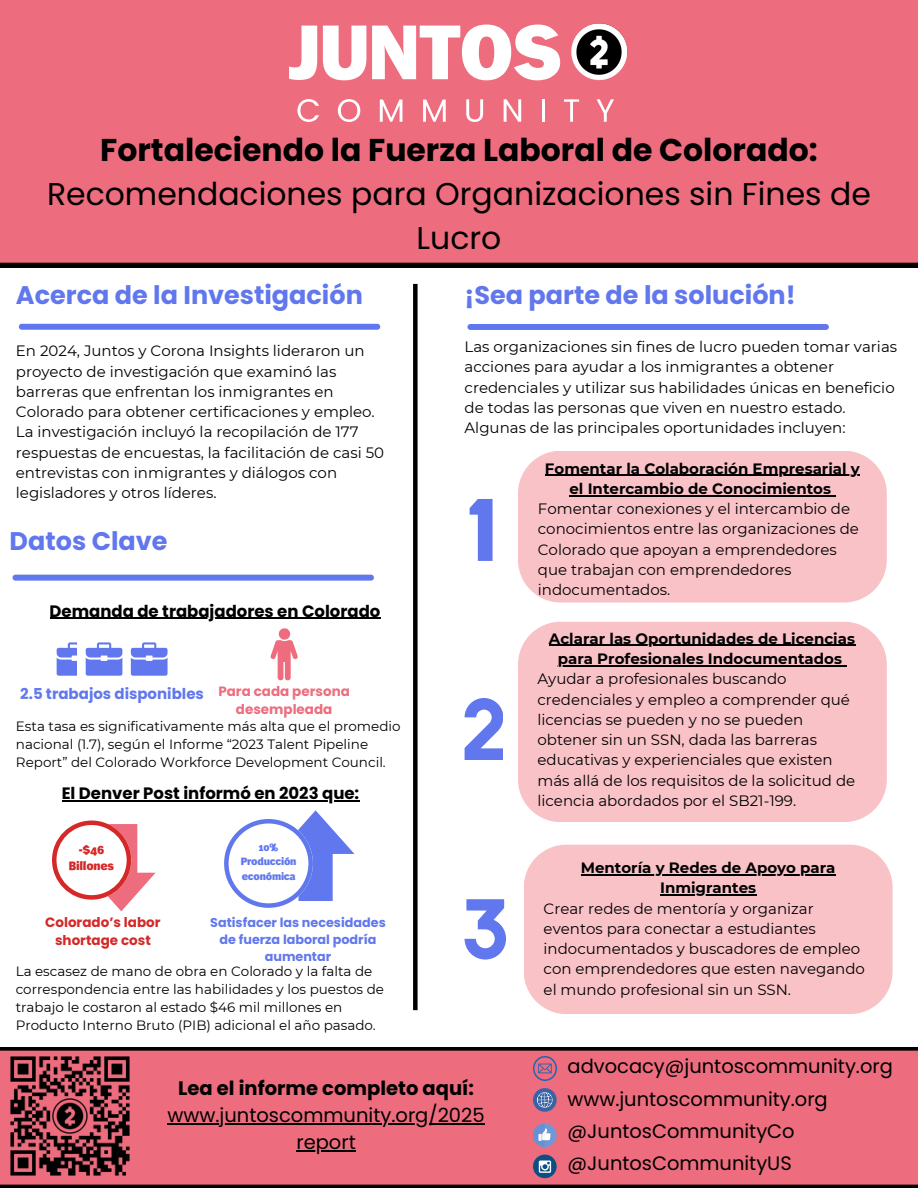
<style>
.page{position:relative;width:918px;height:1188px;background:#fff}
.page>*{position:absolute;margin:0;border:0;box-sizing:border-box;transform-origin:0 0}
.t1{font:31.5px/43.8px "Poppins";color:#000;text-align:center}
.t2{font:700 25.5px "Poppins";color:#6177ed}
.t3{font:19.5px/32.4px "Poppins";color:#000}
.t4{font:700 19.5px "Poppins";color:#000}
.t5{font:700 16.5px "Poppins";color:#000}
.t6{font:15px/20.2px "Montserrat";color:#000}
.t7{font:700 15px "Montserrat";color:#000}
.t8{font:700 15px "Poppins";color:#6177ed}
.t9{font:13.5px/18px "Montserrat";color:#000}
.t10{font:700 13.5px/18px "Poppins";color:#d52828;text-align:center}
.t11{font:700 13.5px/18px "Poppins";color:#ed6d7e;text-align:center}
.t12{font:700 12.75px/17px "Poppins";color:#6177ed;text-align:center}
.t13{font:12px/15.8px "Wendelin Pro 85 Fett";color:#d52828;text-align:center}
.t14{font:10.5px/14.7px "Wendelin Pro 85 Fett";color:#6177ed;text-align:center}
.s1{font-weight:700}
</style>
<div class="page">
<div style="left:0;top:0;width:918px;height:267px;background:#ed6d7e"></div>
<div style="left:19px;top:324px;width:361px;height:5px;background:#6177ed;border-radius:3px"></div>
<div style="left:13px;top:575px;width:361px;height:5px;background:#6177ed;border-radius:3px"></div>
<div style="left:0;top:1047px;width:918px;height:141px;background:#ed6d7e"></div>
<div style="left:413px;top:284px;width:5px;height:726px;background:#000"></div>
<div style="left:467px;top:324px;width:362px;height:6px;background:#6177ed;border-radius:3px"></div>
<div style="left:518px;top:451px;width:369px;height:152px;background:#f9c2c7"></div>
<hr style="left:545px;top:475px;width:315px;height:1px;background:#000">
<hr style="left:570px;top:495px;width:261px;height:1px;background:#000">
<div style="left:518px;top:622px;width:369px;height:200px;background:#f9c2c7"></div>
<hr style="left:549px;top:645px;width:306px;height:1px;background:#000">
<hr style="left:558px;top:665px;width:284px;height:1px;background:#000">
<div style="left:524px;top:845px;width:368px;height:169px;background:#f9c2c7"></div>
<svg style="left:533px;top:1088px;width:24px;height:24px"></svg>
<div style="left:533px;top:1123px;width:24px;height:24px;background:#7098d6;border-radius:50%"></div>
<svg style="left:533px;top:1123px;width:18px;height:24px"></svg>
<img style="left:533px;top:1057px;width:24px;height:24px">
<svg style="left:533px;top:1155px;width:24px;height:23px"></svg>
<svg style="left:539px;top:1161px;width:12px;height:12px"></svg>
<svg style="left:297px;top:99px;width:22px;height:23px"></svg>
<svg style="left:338px;top:99px;width:22px;height:23px"></svg>
<svg style="left:380px;top:100px;width:22px;height:22px"></svg>
<svg style="left:423px;top:100px;width:23px;height:22px"></svg>
<svg style="left:466px;top:99px;width:17px;height:23px"></svg>
<svg style="left:504px;top:99px;width:17px;height:23px"></svg>
<hr style="left:542px;top:99px;width:3px;height:23px;background:#fff">
<svg style="left:564px;top:99px;width:15px;height:23px"></svg>
<svg style="left:597px;top:99px;width:17px;height:23px"></svg>
<svg style="left:289px;top:26px;width:28px;height:54px"></svg>
<svg style="left:323px;top:26px;width:43px;height:54px"></svg>
<svg style="left:372px;top:25px;width:188px;height:55px"></svg>
<img style="left:570px;top:23px;width:59px;height:58px">
<hr style="left:168px;top:1123px;width:317px;height:1px;background:#000">
<hr style="left:296px;top:1150px;width:60px;height:1px;background:#000">
<hr style="left:581px;top:874px;width:255px;height:1px;background:#000">
<hr style="left:660px;top:895px;width:96px;height:1px;background:#000">
<svg style="left:470px;top:499px;width:22px;height:62px"></svg>
<svg style="left:465px;top:698px;width:38px;height:62px"></svg>
<svg style="left:465px;top:899px;width:41px;height:61px"></svg>
<svg style="left:224px;top:810px;width:130px;height:98px"></svg>
<svg style="left:52px;top:821px;width:103px;height:90px"></svg>
<hr style="left:50px;top:618px;width:330px;height:1px;background:#000">
<svg style="left:131px;top:642px;width:37px;height:34px"></svg>
<svg style="left:86px;top:642px;width:36px;height:34px"></svg>
<svg style="left:57px;top:642px;width:20px;height:34px"></svg>
<hr style="left:62px;top:800px;width:297px;height:2px;background:#000">
<svg style="left:270px;top:628px;width:28px;height:53px"></svg>
<img style="left:10px;top:1055px;width:120px;height:125px">
<h5 class="t1" style="left:47px;top:128px;width:825px"><span class="s1">Fortaleciendo la Fuerza Laboral de Colorado:<br></span>Recomendaciones para Organizaciones sin Fines de<br>Lucro</h5>
<p class="t2" style="left:16px;top:277px;width:348px">Acerca de la Investigación</p>
<h2 class="t6" style="left:16px;top:341px;width:370px">En 2024, Juntos y Corona Insights lideraron un proyecto de investigación que examinó las barreras que enfrentan los inmigrantes en Colorado para obtener certificaciones y empleo.<br>La investigación incluyó la recopilación de 177 respuestas de encuestas, la facilitación de casi 50 entrevistas con inmigrantes y diálogos con legisladores y otros líderes.</h2>
<p class="t2" style="left:10px;top:523px;width:159px">Datos Clave</p>
<h6 class="t5" style="left:50px;top:599px;width:332px">Demanda de trabajadores en Colorado</h6>
<h6 class="t8" style="left:20px;top:683px;width:185px">2.5 trabajos disponibles</h6>
<p class="t11" style="left:218px;top:682px;width:133px">Para cada persona desempleada</p>
<p class="t9" style="left:16px;top:717px;width:386px">Esta tasa es significativamente más alta que el promedio nacional (1.7), según el Informe “2023 Talent Pipeline<br>Report” del Colorado Workforce Development Council.</p>
<p class="t5" style="left:62px;top:782px;width:299px">El Denver Post informó en 2023 que:</p>
<h4 class="t13" style="left:69px;top:843px;width:47px">-$46<br>Billones</h4>
<p class="t10" style="left:45px;top:914px;width:117px">Colorado’s labor shortage cost</p>
<p class="t14" style="left:241px;top:840px;width:57px">10%<br>Producción económica</p>
<p class="t12" style="left:210px;top:914px;width:177px">Satisfacer las necesidades de fuerza laboral podría aumentar</p>
<h2 class="t9" style="left:16px;top:962px;width:370px">La escasez de mano de obra en Colorado y la falta de correspondencia entre las habilidades y los puestos de trabajo le costaron al estado $46 mil millones en Producto Interno Bruto (PIB) adicional el año pasado.</h2>
<h1 class="t2" style="left:465px;top:277px;width:333px">¡Sea parte de la solución!</h1>
<p class="t6" style="left:465px;top:337px;width:434px">Las organizaciones sin fines de lucro pueden tomar varias acciones para ayudar a los inmigrantes a obtener credenciales y utilizar sus habilidades únicas en beneficio de todas las personas que viven en nuestro estado.<br>Algunas de las principales oportunidades incluyen:</p>
<h2 class="t7" style="left:545px;top:459px;width:316px">Fomentar la Colaboración Empresarial y</h2>
<h2 class="t7" style="left:570px;top:479px;width:263px">el Intercambio de Conocimientos</h2>
<h2 class="t6" style="left:538px;top:499px;width:314px">Fomentar conexiones y el intercambio de</h2>
<h2 class="t6" style="left:538px;top:519px;width:323px">conocimientos entre las organizaciones de</h2>
<h2 class="t6" style="left:538px;top:539px;width:300px">Colorado que apoyan a emprendedores</h2>
<h2 class="t6" style="left:538px;top:559px;width:255px">que trabajan con emprendedores</h2>
<h2 class="t6" style="left:538px;top:580px;width:134px">indocumentados.</h2>
<p class="t7" style="left:549px;top:629px;width:308px">Aclarar las Oportunidades de Licencias</p>
<h4 class="t6" style="left:537px;top:649px;width:319px;text-indent:20px"><span class="s1">para Profesionales Indocumentados </span>Ayudar a profesionales buscando credenciales y empleo a comprender qué licencias se pueden y no se pueden obtener sin un SSN, dada las barreras educativas y experienciales que existen más allá de los requisitos de la solicitud de licencia abordados por el SB21-199.</h4>
<p class="t7" style="left:581px;top:859px;width:256px">Mentoría y Redes de Apoyo para</p>
<h4 class="t6" style="left:544px;top:878px;width:323px;text-indent:117px"><span class="s1">Inmigrantes<br></span>Crear redes de mentoría y organizar eventos para conectar a estudiantes indocumentados y buscadores de empleo con emprendedores que esten navegando el mundo profesional sin un SSN.</h4>
<h6 class="t4" style="left:178px;top:1075px;width:297px">Lea el informe completo aquí:</h6>
<p class="t3" style="left:168px;top:1099px;width:319px">www.juntoscommunity.org/2025</p>
<p class="t3" style="left:296px;top:1126px;width:61px">report</p>
<p class="t3" style="left:568px;top:1050px;width:327px">advocacy@juntoscommunity.org www.juntoscommunity.org @JuntosCommunityCo @JuntosCommunityUS</p>
</div>
